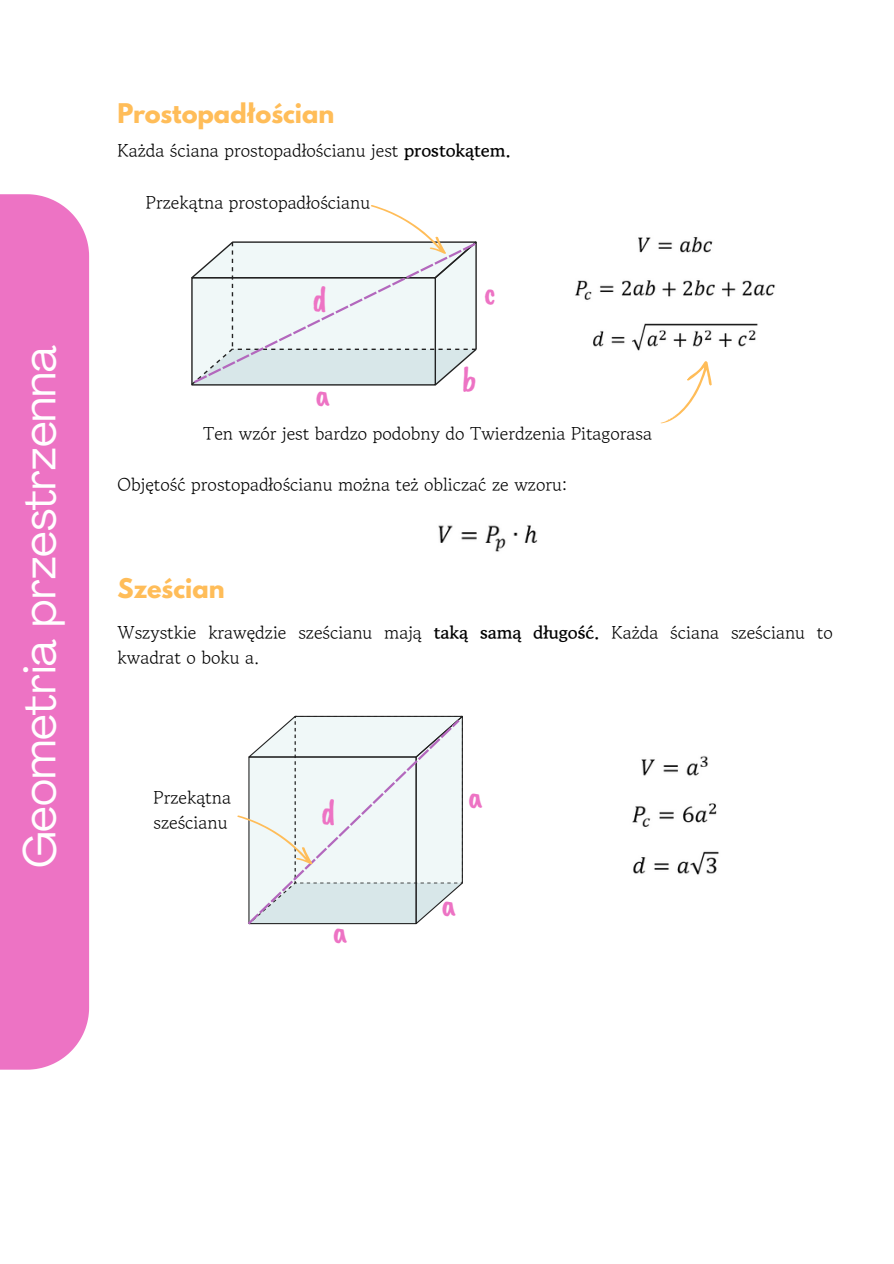
<style>
.page{position:relative;width:894px;height:1264px;background:#fff}
.page>*{position:absolute;margin:0;border:0;box-sizing:border-box;transform-origin:0 0}
.t1{font:45px "Agrandir";color:#fff}
.t2{font:34.5px "Caveat Brush";color:#ed73c4}
.t3{font:700 24px "League Spartan";color:#ffbd59}
.t4{font:18px/24.8px "Gowun Batang";color:#000}
.s1{font-weight:700}
</style>
<div class="page">
<div style="left:0;top:194px;width:89px;height:875px;background:#ed73c4"></div>
<img style="left:575px;top:237px;width:200px;height:63px">
<img style="left:438px;top:525px;width:100px;height:27px">
<svg style="left:191px;top:205px;width:286px;height:180px"></svg>
<img style="left:593px;top:323px;width:165px;height:28px">
<svg style="left:660px;top:361px;width:52px;height:63px"></svg>
<svg style="left:237px;top:715px;width:226px;height:209px"></svg>
<img style="left:632px;top:756px;width:87px;height:119px">
<h1 class="t1" style="left:22px;top:868px;width:525px;rotate:-90deg">Geometria przestrzenna</h1>
<h3 class="t3" style="left:118px;top:101px;width:218px">Prostopadłościan</h3>
<p class="t4" style="left:118px;top:138px;width:395px">Każda ściana prostopadłościanu jest <span class="s1">prostokątem.</span></p>
<p class="t4" style="left:146px;top:189px;width:226px">Przekątna prostopadłościanu</p>
<h2 class="t2" style="left:312px;top:277px;width:17px">d</h2>
<h2 class="t2" style="left:315px;top:373px;width:16px">a</h2>
<h2 class="t2" style="left:483px;top:270px;width:14px">c</h2>
<h2 class="t2" style="left:461px;top:356px;width:16px">b</h2>
<p class="t4" style="left:203px;top:420px;width:450px">Ten wzór jest bardzo podobny do Twierdzenia Pitagorasa</p>
<p class="t4" style="left:118px;top:471px;width:451px">Objętość prostopadłościanu można też obliczać ze wzoru:</p>
<h3 class="t3" style="left:118px;top:576px;width:109px">Sześcian</h3>
<p class="t4" style="left:118px;top:619px;width:716px">Wszystkie krawędzie sześcianu mają <span class="s1">taką samą długość.</span> Każda ściana sześcianu to kwadrat o boku a.</p>
<p class="t4" style="left:153px;top:785px;width:79px">Przekątna sześcianu</p>
<h2 class="t2" style="left:321px;top:789px;width:17px">d</h2>
<h2 class="t2" style="left:332px;top:909px;width:16px">a</h2>
<h2 class="t2" style="left:467px;top:775px;width:16px">a</h2>
<h2 class="t2" style="left:441px;top:882px;width:16px">a</h2>
</div>
